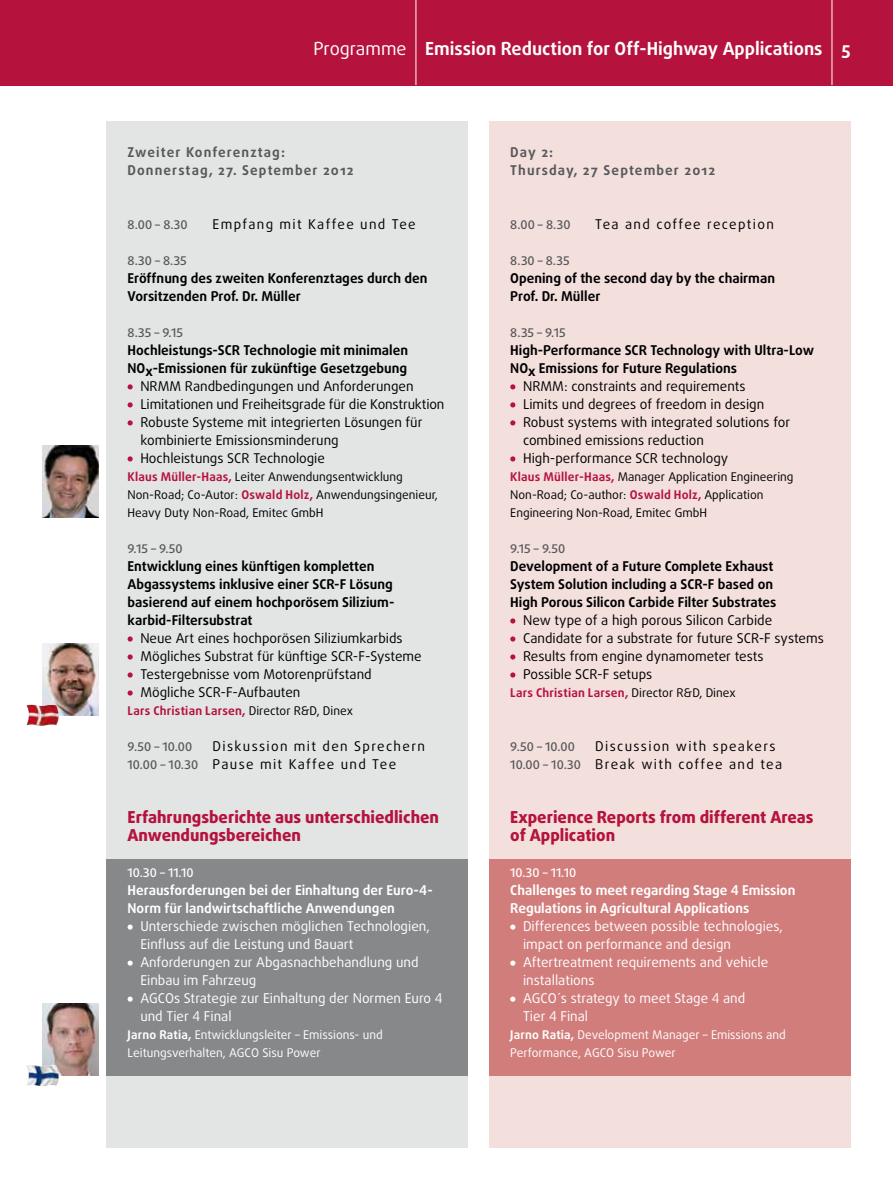
<style>
.page{position:relative;width:893px;height:1191px;background:#fff}
.page>*{position:absolute;margin:0;border:0;box-sizing:border-box;transform-origin:0 0}
.t1{font:700 18px "Daxline Pro";color:#fff}
.t2{font:800 16.5px/18px "Daxline Pro";color:#b5123e}
.t3{font:13.5px/18px "Daxline Pro";color:#000}
.t4{font:700 13.5px/18px "Daxline Pro";color:#000}
.t5{font:13.5px/18px "Daxline Pro";color:#fff}
.t6{font:700 13.5px/18px "Daxline Pro";color:#fff}
.t7{font:13.5px/18px "Daxline Pro";letter-spacing:.1em;color:#000}
.t8{font:700 13.5px/18px "Daxline Pro";letter-spacing:.08em;color:#58585a}
.t9{font:12px/18px "Daxline Pro";color:#000}
.t10{font:12px/18px "Daxline Pro";color:#fff}
.t11{font:500 12px "Daxline Pro";letter-spacing:.005em;color:#58585a}
.t12{font:700 12px "Daxline Pro";letter-spacing:.015em;color:#b5123e}
.t13{font:500 12px "Daxline Pro";color:#fff}
.s1{font-weight:400}
.s2{font-weight:700;color:#b5123e}
.s3{font-weight:400;color:#000}
.s4{font-weight:500;font-size:12px;color:#58585a}
.s5{font-weight:700}
</style>
<div class="page">
<div style="left:0;top:0;width:893px;height:85px;background:#b5123e"></div>
<div style="left:489px;top:121px;width:361px;height:1026px;background:#f3e0dd"></div>
<div style="left:106px;top:121px;width:362px;height:1026px;background:#e3e4e4"></div>
<hr style="left:416px;top:0;width:1px;height:85px;background:#fff">
<hr style="left:832px;top:0;width:1px;height:85px;background:#fff">
<img style="left:43px;top:643px;width:56px;height:72px">
<img style="left:43px;top:1003px;width:56px;height:72px">
<img style="left:43px;top:445px;width:56px;height:72px">
<img style="left:26px;top:704px;width:35px;height:22px">
<img style="left:27px;top:1064px;width:34px;height:22px">
<div style="left:106px;top:859px;width:362px;height:216px;background:#87888a"></div>
<div style="left:489px;top:859px;width:361px;height:216px;background:#d17d7c"></div>
<svg style="left:128px;top:384px;width:5px;height:5px"></svg>
<svg style="left:128px;top:402px;width:5px;height:5px"></svg>
<svg style="left:128px;top:420px;width:5px;height:5px"></svg>
<svg style="left:128px;top:456px;width:5px;height:5px"></svg>
<svg style="left:128px;top:636px;width:5px;height:5px"></svg>
<svg style="left:128px;top:654px;width:5px;height:5px"></svg>
<svg style="left:128px;top:672px;width:5px;height:5px"></svg>
<svg style="left:128px;top:690px;width:5px;height:5px"></svg>
<svg style="left:128px;top:924px;width:5px;height:5px"></svg>
<svg style="left:128px;top:960px;width:5px;height:5px"></svg>
<svg style="left:128px;top:996px;width:5px;height:5px"></svg>
<svg style="left:510px;top:384px;width:5px;height:5px"></svg>
<svg style="left:510px;top:402px;width:5px;height:5px"></svg>
<svg style="left:510px;top:420px;width:5px;height:5px"></svg>
<svg style="left:510px;top:456px;width:5px;height:5px"></svg>
<svg style="left:510px;top:618px;width:5px;height:5px"></svg>
<svg style="left:510px;top:636px;width:5px;height:5px"></svg>
<svg style="left:510px;top:654px;width:5px;height:5px"></svg>
<svg style="left:510px;top:672px;width:5px;height:5px"></svg>
<svg style="left:510px;top:924px;width:5px;height:5px"></svg>
<svg style="left:510px;top:960px;width:5px;height:5px"></svg>
<svg style="left:510px;top:996px;width:5px;height:5px"></svg>
<h1 class="t1" style="left:313px;top:37px;width:539px"><span class="s1">Programme</span> Emission Reduction for Off-Highway Applications 5</h1>
<p class="t8" style="left:128px;top:143px;width:228px">Zweiter Konferenztag:<br>Donnerstag, 27. September 2012</p>
<p class="t11" style="left:128px;top:217px;width:62px">8.00 – 8.30</p>
<p class="t7" style="left:213px;top:215px;width:205px">Empfang mit Kaffee und Tee</p>
<p class="t11" style="left:128px;top:253px;width:61px">8.30 – 8.35</p>
<p class="t4" style="left:128px;top:269px;width:301px">Eröffnung des zweiten Konferenztages durch den<br>Vorsitzenden Prof. Dr. Müller</p>
<p class="t11" style="left:128px;top:325px;width:57px">8.35 – 9.15</p>
<p class="t4" style="left:128px;top:341px;width:282px">Hochleistungs-SCR Technologie mit minimalen<br>NOx-Emissionen für zukünftige Gesetzgebung</p>
<p class="t3" style="left:140px;top:377px;width:306px">NRMM Randbedingungen und Anforderungen Limitationen und Freiheitsgrade für die Konstruktion Robuste Systeme mit integrierten Lösungen für kombinierte Emissionsminderung<br>Hochleistungs SCR Technologie</p>
<p class="t9" style="left:128px;top:468px;width:312px"><span class="s2">Klaus Müller-Haas,</span> Leiter Anwendungsentwicklung<br>Non-Road; Co-Autor: <span class="s2">Oswald Holz,</span> Anwendungsingenieur,<br>Heavy Duty Non-Road, Emitec GmbH</p>
<p class="t11" style="left:128px;top:541px;width:56px">9.15 – 9.50</p>
<p class="t4" style="left:128px;top:557px;width:268px">Entwicklung eines künftigen kompletten Abgassystems inklusive einer SCR-F Lösung basierend auf einem hochporösem Silizium&shy;karbid-Filtersubstrat</p>
<p class="t3" style="left:140px;top:629px;width:283px">Neue Art eines hochporösen Siliziumkarbids Mögliches Substrat für künftige SCR-F-Systeme Testergebnisse vom Motorenprüfstand Mögliche SCR-F-Aufbauten</p>
<p class="t12" style="left:128px;top:703px;width:227px">Lars Christian Larsen, <span class="s3">Director R&amp;D, Dinex</span></p>
<p class="t11" style="left:128px;top:739px;width:66px">9.50 – 10.00</p>
<p class="t7" style="left:128px;top:737px;width:299px;text-indent:85px">Diskussion mit den Sprechern<br><span class="s4">10.00 – 10.30</span> Pause mit Kaffee und Tee</p>
<p class="t2" style="left:128px;top:808px;width:313px">Erfahrungsberichte aus unterschiedlichen<br>Anwendungsbereichen</p>
<p class="t13" style="left:128px;top:865px;width:67px">10.30 – 11.10</p>
<p class="t6" style="left:128px;top:881px;width:307px">Herausforderungen bei der Einhaltung der Euro-4-<br>Norm für landwirtschaftliche Anwendungen</p>
<p class="t5" style="left:140px;top:917px;width:304px">Unterschiede zwischen möglichen Technologien, Einfluss auf die Leistung und Bauart Anforderungen zur Abgasnachbehandlung und Einbau im Fahrzeug<br>AGCOs Strategie zur Einhaltung der Normen Euro 4 und Tier 4 Final</p>
<p class="t10" style="left:128px;top:1026px;width:257px"><span class="s5">Jarno Ratia,</span> Entwicklungsleiter – Emissions- und<br>Leitungsverhalten, AGCO Sisu Power</p>
<p class="t8" style="left:510px;top:143px;width:206px">Day 2:<br>Thursday, 27 September 2012</p>
<p class="t11" style="left:510px;top:217px;width:62px">8.00 – 8.30</p>
<p class="t7" style="left:595px;top:215px;width:180px">Tea and coffee reception</p>
<p class="t11" style="left:510px;top:253px;width:61px">8.30 – 8.35</p>
<p class="t4" style="left:510px;top:269px;width:266px">Opening of the second day by the chairman<br>Prof. Dr. Müller</p>
<p class="t11" style="left:510px;top:325px;width:57px">8.35 – 9.15</p>
<p class="t4" style="left:510px;top:341px;width:305px">High-Performance SCR Technology with Ultra-Low<br>NOx Emissions for Future Regulations</p>
<p class="t3" style="left:523px;top:377px;width:269px">NRMM: constraints and requirements<br>Limits und degrees of freedom in design Robust systems with integrated solutions for combined emissions reduction High-performance SCR technology</p>
<p class="t9" style="left:510px;top:468px;width:285px"><span class="s2">Klaus Müller-Haas,</span> Manager Application Engineering<br>Non-Road; Co-author: <span class="s2">Oswald Holz,</span> Application<br>Engineering Non-Road, Emitec GmbH</p>
<p class="t11" style="left:510px;top:541px;width:56px">9.15 – 9.50</p>
<p class="t4" style="left:510px;top:557px;width:268px">Development of a Future Complete Exhaust<br>System Solution including a SCR-F based on<br>High Porous Silicon Carbide Filter Substrates</p>
<p class="t3" style="left:523px;top:611px;width:302px">New type of a high porous Silicon Carbide Candidate for a substrate for future SCR-F systems Results from engine dynamometer tests<br>Possible SCR-F setups</p>
<p class="t12" style="left:510px;top:685px;width:227px">Lars Christian Larsen, <span class="s3">Director R&amp;D, Dinex</span></p>
<p class="t7" style="left:510px;top:737px;width:273px;text-indent:85px">Discussion with speakers<br><span class="s4">10.00 – 10.30</span> Break with coffee and tea</p>
<p class="t11" style="left:510px;top:739px;width:66px">9.50 – 10.00</p>
<p class="t2" style="left:510px;top:808px;width:305px">Experience Reports from different Areas of Application</p>
<p class="t13" style="left:510px;top:865px;width:67px">10.30 – 11.10</p>
<p class="t6" style="left:510px;top:881px;width:287px">Challenges to meet regarding Stage 4 Emission<br>Regulations in Agricultural Applications</p>
<p class="t5" style="left:523px;top:917px;width:261px">Differences between possible technologies, impact on performance and design<br>Aftertreatment requirements and vehicle installations<br>AGCO´s strategy to meet Stage 4 and<br>Tier 4 Final</p>
<p class="t10" style="left:510px;top:1026px;width:277px"><span class="s5">Jarno Ratia,</span> Development Manager – Emissions and<br>Performance, AGCO Sisu Power</p>
</div>
